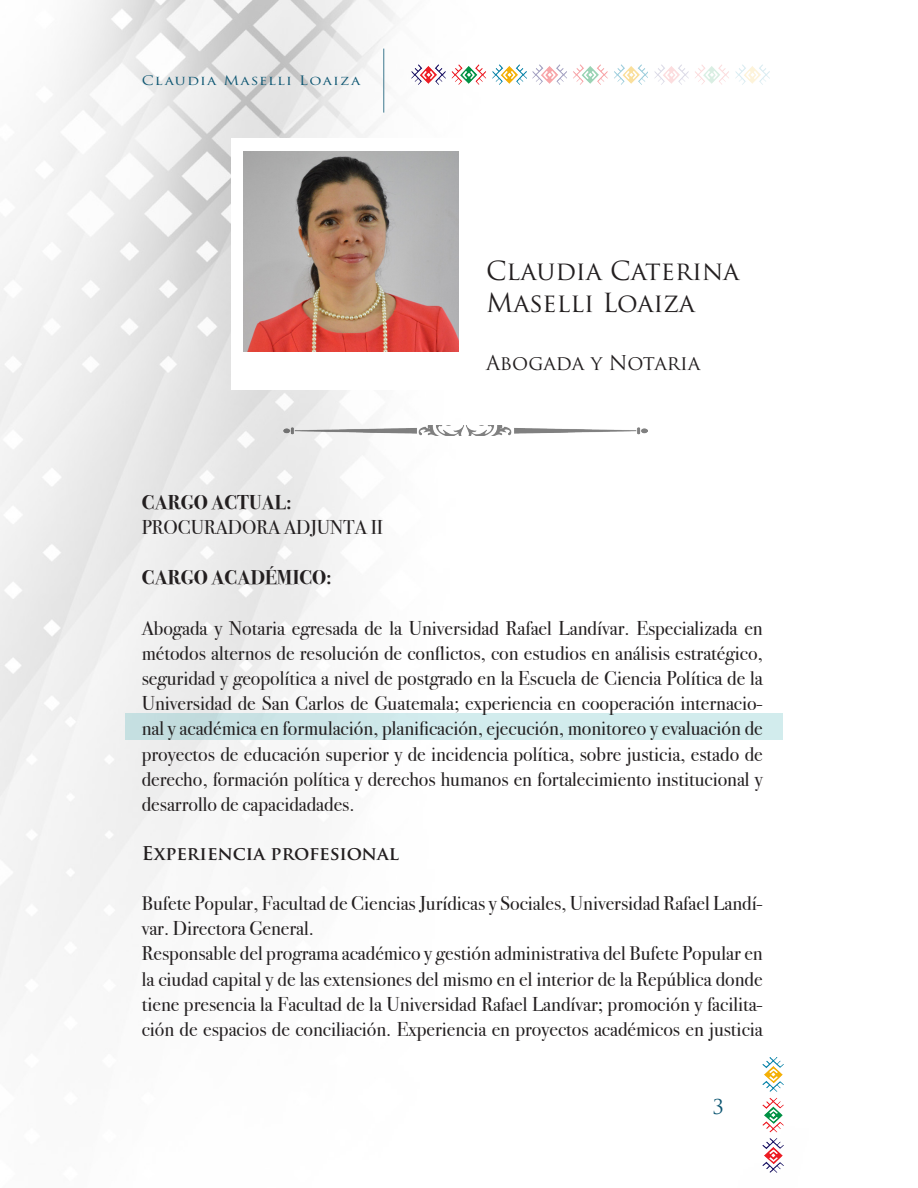
<style>
.page{position:relative;width:918px;height:1188px;background:#fff}
.page>*{position:absolute;margin:0;border:0;box-sizing:border-box;transform-origin:0 0}
.Subtitulos{font:25.65px "Trajan Pro";color:#231f20}
.Texto{font:19.95px/25.2px "Bodoni Svty Two OSITCTT";color:#231f20;text-align:justify}
.Texto-2{font:700 19.95px "Bodoni Svty Two OSITCTT";color:#231f20}
.Subtitulos-2{font:19.95px "Trajan Pro";color:#231f20}
.Texto-3{font:19.95px "Trajan Pro";color:#0d5672}
.Subindice{font:700 18.6px "Trajan Pro";color:#231f20}
.t1{font:12.75px "Trajan Pro 3";letter-spacing:.075em;color:#0d5672;scale:1.18 1}
</style>
<div class="page">
<img style="left:0;top:0;width:778px;height:1173px">
<hr style="left:383px;top:49px;width:1px;height:64px;background:#3d788e">
<img style="left:411px;top:64px;width:115px;height:21px">
<img style="left:533px;top:64px;width:115px;height:21px">
<img style="left:654px;top:64px;width:116px;height:21px">
<img style="left:763px;top:1057px;width:21px;height:115px">
<img style="left:284px;top:426px;width:363px;height:9px">
<div style="left:231px;top:139px;width:241px;height:251px;background:#fff"></div>
<img style="left:244px;top:151px;width:214px;height:201px">
<div style="left:126px;top:713px;width:657px;height:27px;background:linear-gradient(to right,#c6e0e2,#d6f0f1)"></div>
<p class="t1" style="left:142px;top:71px;width:187px">Claudia Maselli Loaiza</p>
<p class="Subtitulos" style="left:486px;top:254px;width:255px">Claudia Caterina</p>
<p class="Subtitulos" style="left:486px;top:287px;width:210px">Maselli Loaiza</p>
<p class="Subtitulos-2" style="left:486px;top:350px;width:216px">Abogada y Notaria</p>
<p class="Texto-2" style="left:142px;top:490px;width:152px">CARGO ACTUAL:</p>
<p class="Texto" style="left:142px;top:515px;width:243px">PROCURADORA ADJUNTA II</p>
<p class="Texto-2" style="left:142px;top:566px;width:192px">CARGO ACADÉMICO:</p>
<p class="Texto" style="left:142px;top:615px;width:623px">Abogada y Notaria egresada de la Universidad Rafael Landívar. Especializada en métodos alternos de resolución de conflictos, con estudios en análisis estratégico, seguridad y geopolítica a nivel de postgrado en la Escuela de Ciencia Política de la Universidad de San Carlos de Guatemala; experiencia en cooperación internacio&shy;nal y académica en formulación, planificación, ejecución, monitoreo y evaluación de proyectos de educación superior y de incidencia política, sobre justicia, estado de derecho, formación política y derechos humanos en fortalecimiento institucional y desarrollo de capacidadades.</p>
<p class="Subindice" style="left:142px;top:841px;width:259px">Experiencia profesional</p>
<p class="Texto" style="left:142px;top:891px;width:623px">Bufete Popular, Facultad de Ciencias Jurídicas y Sociales, Universidad Rafael Landí&shy;var. Directora General.</p>
<p class="Texto" style="left:142px;top:941px;width:623px">Responsable del programa académico y gestión administrativa del Bufete Popular en la ciudad capital y de las extensiones del mismo en el interior de la República donde tiene presencia la Facultad de la Universidad Rafael Landívar; promoción y facilita&shy;ción de espacios de conciliación. Experiencia en proyectos académicos en justicia</p>
<p class="Texto-3" style="left:713px;top:1095px;width:13px">3</p>
</div>
